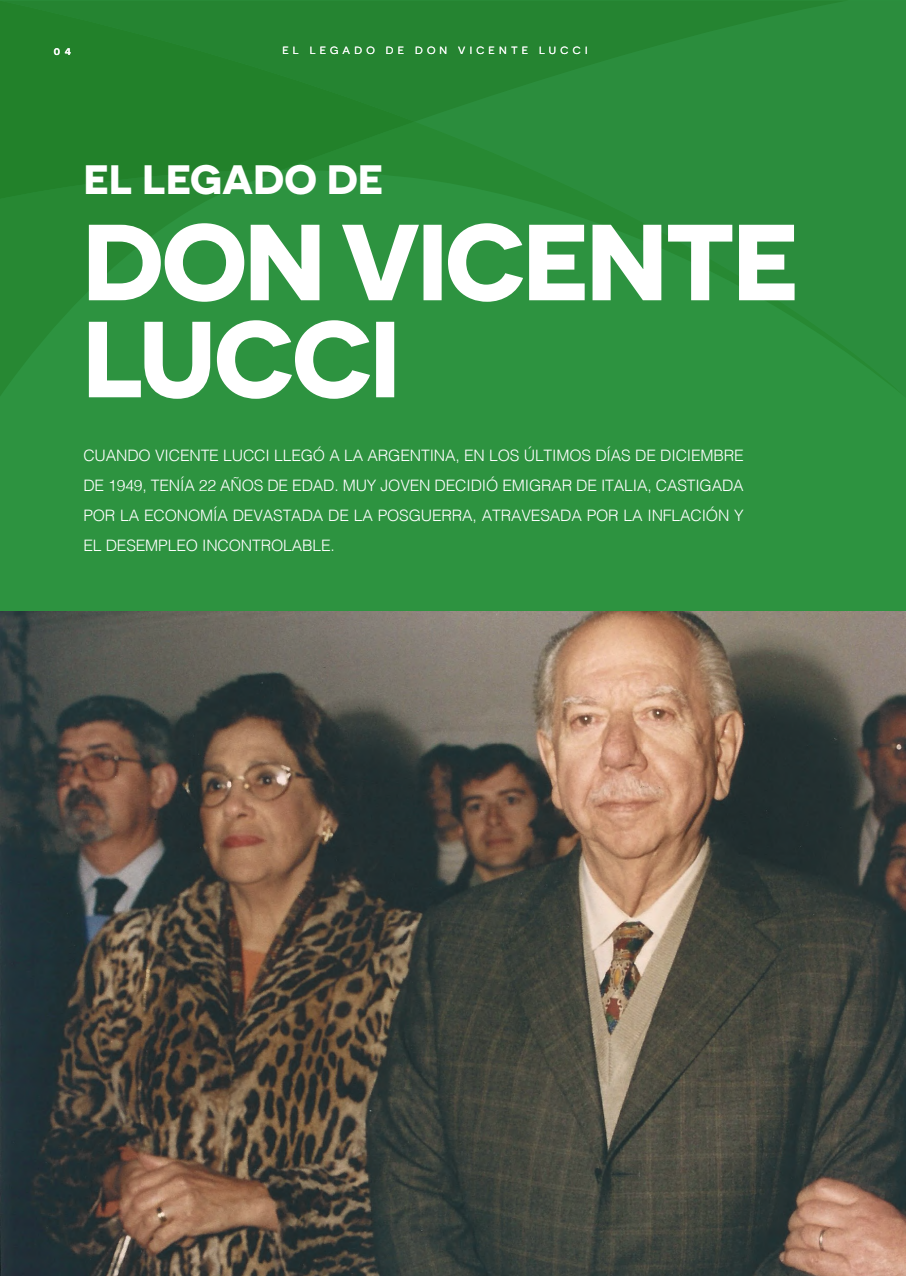
<style>
.page{position:relative;width:906px;height:1276px;background:#fff}
.page>*{position:absolute;margin:0;border:0;box-sizing:border-box;transform-origin:0 0}
.t1{font:700 40.95px "Novecentosanswide";color:#fff}
.t2{font:300 15.75px/30px "Helvetica";letter-spacing:-.01em;color:#fff;text-align:justify}
.t3{font:500 12px "Novecentosanswide";color:#fff}
.t4{font:10.5px "Novecentosanswide";letter-spacing:.4em;color:#fff}
</style>
<div class="page">
<img style="left:0;top:611px;width:906px;height:665px">
<div style="left:0;top:0;width:906px;height:611px;background:#2d9340"></div>
<svg style="left:319px;top:122px;width:579px;height:276px"></svg>
<svg style="left:0;top:199px;width:209px;height:198px;fill:#278833"></svg>
<svg style="left:414px;top:1px;width:429px;height:121px"></svg>
<svg style="left:0;top:1px;width:414px;height:198px;fill:#22812a"></svg>
<svg style="left:89px;top:320px;width:305px;height:79px"></svg>
<svg style="left:342px;top:223px;width:452px;height:79px"></svg>
<svg style="left:89px;top:223px;width:230px;height:79px"></svg>
<p class="t3" style="left:54px;top:44px;width:19px">0 4</p>
<p class="t4" style="left:282px;top:44px;width:307px">EL LEGADO DE DON VICENTE LUCCI</p>
<h1 class="t1" style="left:84px;top:154px;width:301px">EL LEGADO DE</h1>
<p class="t2" style="left:83px;top:440px;width:662px">CUANDO VICENTE LUCCI LLEGÓ A LA ARGENTINA, EN LOS ÚLTIMOS DÍAS DE DICIEMBRE DE 1949, TENÍA 22 AÑOS DE EDAD. MUY JOVEN DECIDIÓ EMIGRAR DE ITALIA, CASTIGADA POR LA ECONOMÍA DEVASTADA DE LA POSGUERRA, ATRAVESADA POR LA INFLACIÓN Y EL DESEMPLEO INCONTROLABLE.</p>
</div>
